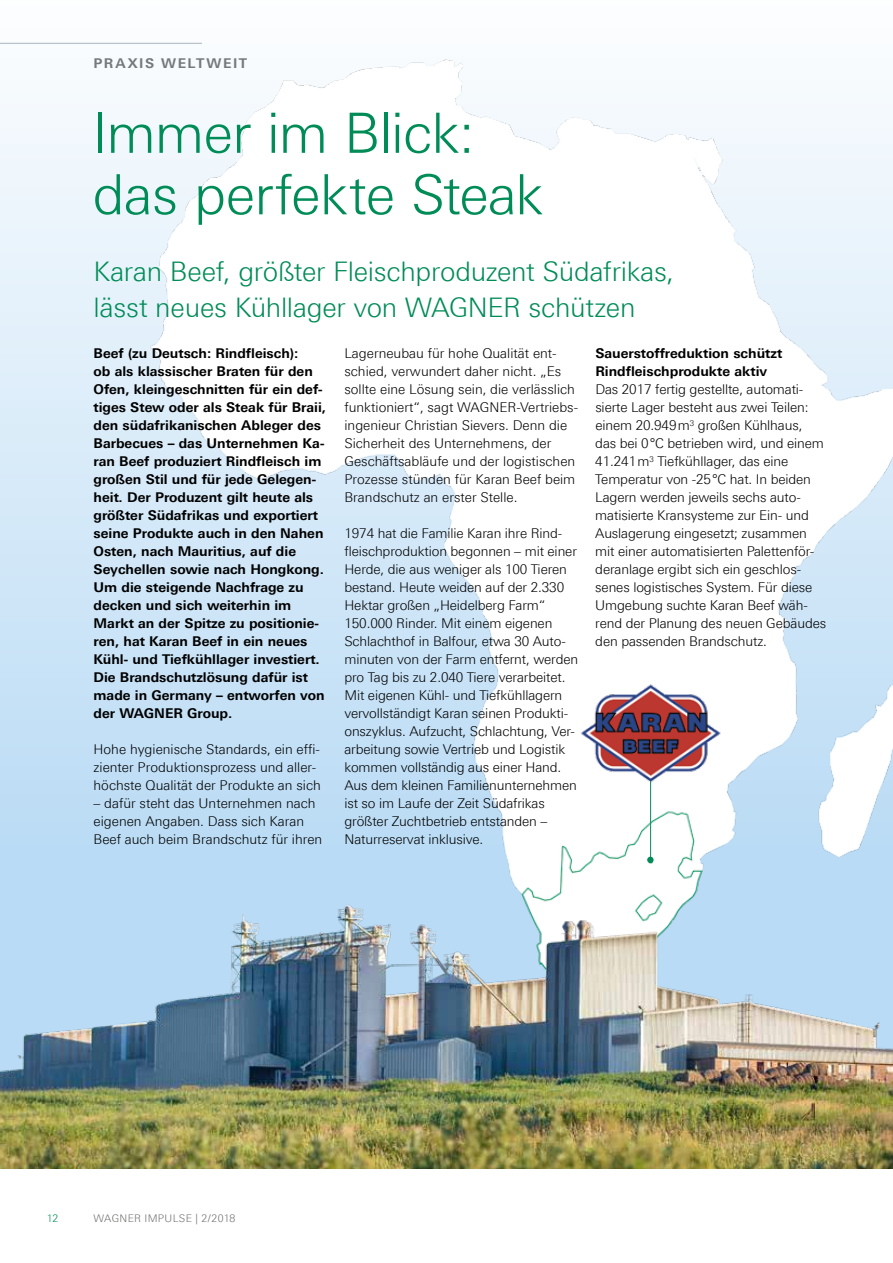
<style>
.page{position:relative;width:893px;height:1263px;background:#fff}
.page>*{position:absolute;margin:0;border:0;box-sizing:border-box;transform-origin:0 0}
.t1{font:300 55.5px/61.5px "LT Univers Basic";letter-spacing:-.015em;color:#008c57}
.t2{font:300 27px/36px "LT Univers Basic";letter-spacing:-.01em;color:#008c57}
.t3{font:300 13.5px/18px "LT Univers Basic";letter-spacing:-.01em;color:#000}
.t4{font:700 13.5px/18px "LT Univers Basic";color:#000}
.t5{font:700 13.5px "LT Univers Basic";letter-spacing:.115em;color:#6f6f6e}
.t6{font:300 10.5px "LT Univers Basic";letter-spacing:.03em;color:#6f6f6e}
.t7{font:300 10.5px "LT Univers Basic";color:#008c57}
</style>
<div class="page">
<svg style="left:0;top:42px;width:116px;height:813px"></svg>
<img style="left:116px;top:42px;width:777px;height:813px">
<img style="left:0;top:855px;width:893px;height:313px">
<hr style="left:650px;top:750px;width:1px;height:110px;background:#008c57">
<img style="left:578px;top:680px;width:143px;height:108px">
<div style="left:647px;top:857px;width:7px;height:6px;background:#008c57;border-radius:50%"></div>
<p class="t5" style="left:94px;top:55px;width:155px">PRAXIS WELTWEIT</p>
<h1 class="t1" style="left:92px;top:102px;width:453px">Immer im Blick: das perfekte Steak</h1>
<h2 class="t2" style="left:94px;top:253px;width:582px">Karan Beef, größter Fleischproduzent Südafrikas, lässt neues Kühllager von WAGNER schützen</h2>
<p class="t4" style="left:94px;top:344px;width:234px">Beef (zu Deutsch: Rindfleisch):<br>ob als klassischer Braten für den<br>Ofen, kleingeschnitten für ein def&shy;tiges Stew oder als Steak für Braii, den südafrikanischen Ableger des<br>Barbecues – das Unternehmen Ka&shy;ran Beef produziert Rindfleisch im großen Stil und für jede Gelegen&shy;heit. Der Produzent gilt heute als größter Südafrikas und exportiert seine Produkte auch in den Nahen<br>Osten, nach Mauritius, auf die<br>Seychellen sowie nach Hongkong.<br>Um die steigende Nachfrage zu decken und sich weiterhin im<br>Markt an der Spitze zu positionie&shy;ren, hat Karan Beef in ein neues<br>Kühl- und Tiefkühllager investiert.<br>Die Brandschutzlösung dafür ist made in Germany – entworfen von der WAGNER Group.</p>
<p class="t3" style="left:94px;top:740px;width:229px">Hohe hygienische Standards, ein effi&shy;zienter Produktionsprozess und aller&shy;höchste Qualität der Produkte an sich</p>
<p class="t3" style="left:94px;top:794px;width:230px">– dafür steht das Unternehmen nach eigenen Angaben. Dass sich Karan<br>Beef auch beim Brandschutz für ihren</p>
<p class="t3" style="left:344px;top:344px;width:235px">Lagerneubau für hohe Qualität ent&shy;schied, verwundert daher nicht. „Es sollte eine Lösung sein, die verlässlich funktioniert“, sagt WAGNER-Vertriebs&shy;ingenieur Christian Sievers. Denn die Sicherheit des Unternehmens, der Geschäftsabläufe und der logistischen Prozesse stünden für Karan Beef beim Brandschutz an erster Stelle.</p>
<p class="t3" style="left:344px;top:524px;width:235px">1974 hat die Familie Karan ihre Rind&shy;fleischproduktion begonnen – mit einer Herde, die aus weniger als 100 Tieren bestand. Heute weiden auf der 2.330<br>Hektar großen „Heidelberg Farm“ 150.000 Rinder. Mit einem eigenen Schlachthof in Balfour, etwa 30 Auto&shy;minuten von der Farm entfernt, werden pro Tag bis zu 2.040 Tiere verarbeitet.<br>Mit eigenen Kühl- und Tiefkühllagern vervollständigt Karan seinen Produkti&shy;onszyklus. Aufzucht, Schlachtung, Ver&shy;arbeitung sowie Vertrieb und Logistik kommen vollständig aus einer Hand.<br>Aus dem kleinen Familienunternehmen ist so im Laufe der Zeit Südafrikas größter Zuchtbetrieb entstanden – Naturreservat inklusive.</p>
<p class="t4" style="left:595px;top:344px;width:188px">Sauerstoffreduktion schützt<br>Rindfleischprodukte aktiv</p>
<p class="t3" style="left:595px;top:380px;width:232px">Das 2017 fertig gestellte, automati&shy;sierte Lager besteht aus zwei Teilen: einem 20.949m<sup>3</sup> großen Kühlhaus, das bei 0°C betrieben wird, und einem 41.241m<sup>3</sup> Tiefkühllager, das eine Temperatur von -25°C hat. In beiden Lagern werden jeweils sechs auto&shy;matisierte Kransysteme zur Ein- und Auslagerung eingesetzt; zusammen mit einer automatisierten Palettenför&shy;deranlage ergibt sich ein geschlos&shy;senes logistisches System. Für diese Umgebung suchte Karan Beef wäh&shy;rend der Planung des neuen Gebäudes den passenden Brandschutz.</p>
<p class="t7" style="left:47px;top:1212px;width:13px">12</p>
<p class="t6" style="left:94px;top:1212px;width:143px">WAGNER IMPULSE | 2/2018</p>
</div>
